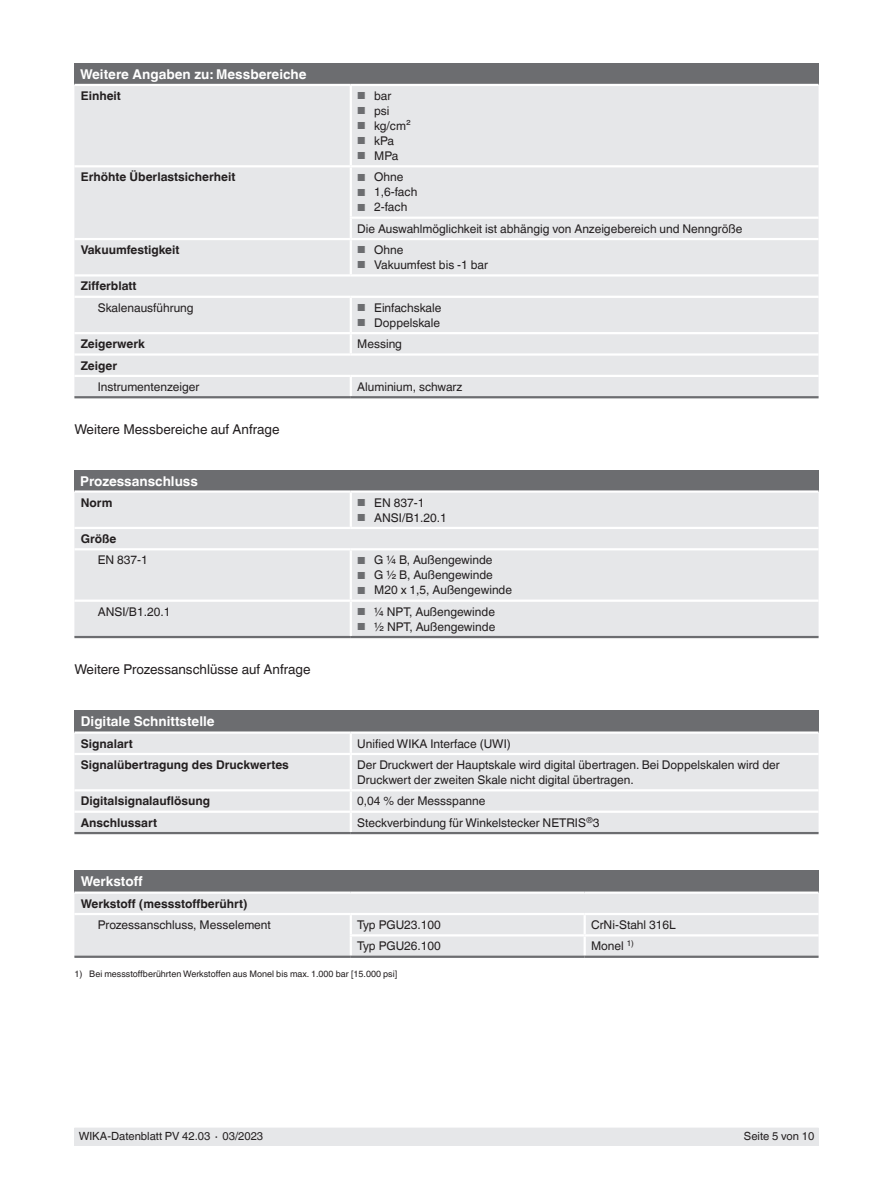
<style>
.page{position:relative;width:893px;height:1188px;background:#fff}
.page>*{position:absolute;margin:0;border:0;box-sizing:border-box;transform-origin:0 0}
.t1{font:700 13.5px "Helvetica World";color:#fff}
.t2{font:13.5px "Helvetica World";color:#231f20}
.t3{font:12px/21.3px "Helvetica World";color:#231f20}
.t4{font:700 12px "Helvetica World";color:#231f20}
.t5{font:11.25px "Helvetica World";color:#231f20}
.t6{font:9px "Helvetica World";color:#231f20}
.s1{font-size:10.2px;color:#6c6d70}
</style>
<div class="page">
<div style="left:74px;top:1128px;width:745px;height:17px;background:#e6e7e9"></div>
<div style="left:74px;top:64px;width:745px;height:21px;background:#6c6d70"></div>
<div style="left:74px;top:86px;width:745px;height:310px;background:#e6e7e9"></div>
<hr style="left:350px;top:86px;width:2px;height:79px;background:#fff">
<hr style="left:350px;top:167px;width:2px;height:50px;background:#fff">
<svg style="left:350px;top:219px;width:2px;height:19px"></svg>
<hr style="left:350px;top:240px;width:2px;height:34px;background:#fff">
<hr style="left:350px;top:298px;width:2px;height:34px;background:#fff">
<svg style="left:350px;top:334px;width:2px;height:19px"></svg>
<svg style="left:350px;top:377px;width:2px;height:19px"></svg>
<hr style="left:350px;top:217px;width:469px;height:2px;background:#fff">
<hr style="left:351px;top:238px;width:468px;height:2px;background:#fff">
<hr style="left:351px;top:274px;width:468px;height:3px;background:#fff">
<hr style="left:351px;top:165px;width:468px;height:2px;background:#fff">
<hr style="left:74px;top:165px;width:277px;height:2px;background:#fff">
<hr style="left:74px;top:238px;width:277px;height:2px;background:#fff">
<hr style="left:74px;top:332px;width:277px;height:2px;background:#fff">
<hr style="left:351px;top:332px;width:468px;height:2px;background:#fff">
<hr style="left:74px;top:353px;width:277px;height:3px;background:#fff">
<hr style="left:351px;top:353px;width:468px;height:3px;background:#fff">
<hr style="left:74px;top:375px;width:277px;height:2px;background:#fff">
<hr style="left:351px;top:375px;width:468px;height:2px;background:#fff">
<hr style="left:74px;top:84px;width:277px;height:2px;background:#fff">
<hr style="left:351px;top:84px;width:468px;height:2px;background:#fff">
<hr style="left:74px;top:274px;width:277px;height:3px;background:#fff">
<hr style="left:74px;top:296px;width:277px;height:2px;background:#fff">
<hr style="left:351px;top:296px;width:468px;height:2px;background:#fff">
<hr style="left:74px;top:396px;width:277px;height:2px;background:#6c6d70">
<hr style="left:351px;top:396px;width:468px;height:2px;background:#6c6d70">
<div style="left:74px;top:470px;width:745px;height:22px;background:#6c6d70"></div>
<div style="left:74px;top:493px;width:745px;height:143px;background:#e6e7e9"></div>
<hr style="left:350px;top:493px;width:2px;height:34px;background:#fff">
<hr style="left:74px;top:490px;width:277px;height:3px;background:#fff">
<hr style="left:351px;top:490px;width:468px;height:3px;background:#fff">
<hr style="left:74px;top:636px;width:277px;height:2px;background:#6c6d70">
<hr style="left:351px;top:636px;width:468px;height:2px;background:#6c6d70">
<hr style="left:350px;top:550px;width:2px;height:50px;background:#fff">
<hr style="left:350px;top:602px;width:2px;height:34px;background:#fff">
<hr style="left:74px;top:527px;width:277px;height:2px;background:#fff">
<hr style="left:351px;top:527px;width:468px;height:2px;background:#fff">
<hr style="left:74px;top:548px;width:277px;height:2px;background:#fff">
<hr style="left:351px;top:548px;width:468px;height:2px;background:#fff">
<hr style="left:74px;top:600px;width:277px;height:2px;background:#fff">
<hr style="left:351px;top:600px;width:468px;height:2px;background:#fff">
<div style="left:74px;top:710px;width:745px;height:23px;background:#6c6d70"></div>
<div style="left:74px;top:734px;width:745px;height:98px;background:#e6e7e9"></div>
<hr style="left:74px;top:832px;width:277px;height:2px;background:#6c6d70">
<hr style="left:351px;top:832px;width:468px;height:2px;background:#6c6d70">
<hr style="left:74px;top:731px;width:277px;height:3px;background:#fff">
<hr style="left:351px;top:731px;width:468px;height:3px;background:#fff">
<svg style="left:350px;top:734px;width:2px;height:19px"></svg>
<hr style="left:74px;top:753px;width:277px;height:2px;background:#fff">
<hr style="left:351px;top:753px;width:468px;height:2px;background:#fff">
<hr style="left:350px;top:755px;width:2px;height:34px;background:#fff">
<hr style="left:74px;top:789px;width:277px;height:2px;background:#fff">
<hr style="left:351px;top:789px;width:468px;height:2px;background:#fff">
<hr style="left:350px;top:791px;width:2px;height:20px;background:#fff">
<hr style="left:74px;top:811px;width:277px;height:2px;background:#fff">
<hr style="left:351px;top:811px;width:468px;height:2px;background:#fff">
<svg style="left:350px;top:813px;width:2px;height:19px"></svg>
<div style="left:74px;top:870px;width:745px;height:23px;background:#6c6d70"></div>
<div style="left:74px;top:894px;width:745px;height:62px;background:#e6e7e9"></div>
<hr style="left:74px;top:892px;width:277px;height:2px;background:#fff">
<hr style="left:351px;top:892px;width:234px;height:2px;background:#fff">
<hr style="left:585px;top:892px;width:234px;height:2px;background:#fff">
<hr style="left:350px;top:934px;width:235px;height:3px;background:#fff">
<hr style="left:585px;top:934px;width:234px;height:3px;background:#fff">
<svg style="left:584px;top:915px;width:2px;height:41px"></svg>
<hr style="left:351px;top:913px;width:234px;height:2px;background:#fff">
<hr style="left:585px;top:913px;width:234px;height:2px;background:#fff">
<hr style="left:74px;top:913px;width:277px;height:2px;background:#fff">
<svg style="left:350px;top:915px;width:2px;height:41px"></svg>
<hr style="left:351px;top:956px;width:234px;height:2px;background:#6c6d70">
<hr style="left:585px;top:956px;width:234px;height:2px;background:#6c6d70">
<hr style="left:74px;top:956px;width:277px;height:2px;background:#6c6d70">
<p class="t1" style="left:80px;top:67px;width:228px">Weitere Angaben zu: Messbereiche</p>
<p class="t4" style="left:81px;top:89px;width:42px">Einheit</p>
<p class="t3" style="left:357px;top:85px;width:36px"><span class="s1">■</span> bar</p>
<p class="t3" style="left:357px;top:100px;width:34px"><span class="s1">■</span> psi</p>
<p class="t3" style="left:357px;top:115px;width:55px"><span class="s1">■</span> kg/cm²</p>
<p class="t3" style="left:357px;top:130px;width:38px"><span class="s1">■</span> kPa</p>
<p class="t3" style="left:357px;top:145px;width:43px"><span class="s1">■</span> MPa</p>
<p class="t4" style="left:81px;top:170px;width:156px">Erhöhte Überlastsicherheit</p>
<p class="t3" style="left:357px;top:167px;width:48px"><span class="s1">■</span> Ohne</p>
<p class="t3" style="left:357px;top:182px;width:62px"><span class="s1">■</span> 1,6-fach</p>
<p class="t3" style="left:357px;top:197px;width:387px"><span class="s1">■</span> 2-fach<br>Die Auswahlmöglichkeit ist abhängig von Anzeigebereich und Nenngröße</p>
<p class="t4" style="left:81px;top:243px;width:100px">Vakuumfestigkeit</p>
<p class="t3" style="left:357px;top:239px;width:48px"><span class="s1">■</span> Ohne</p>
<p class="t3" style="left:357px;top:254px;width:132px"><span class="s1">■</span> Vakuumfest bis -1 bar</p>
<p class="t4" style="left:81px;top:279px;width:57px">Zifferblatt</p>
<p class="t3" style="left:98px;top:297px;width:97px">Skalenausführung</p>
<p class="t3" style="left:357px;top:297px;width:86px"><span class="s1">■</span> Einfachskale</p>
<p class="t3" style="left:357px;top:312px;width:84px"><span class="s1">■</span> Doppelskale</p>
<p class="t4" style="left:81px;top:337px;width:66px">Zeigerwerk</p>
<p class="t3" style="left:357px;top:333px;width:46px">Messing</p>
<p class="t4" style="left:81px;top:358px;width:38px">Zeiger</p>
<p class="t3" style="left:98px;top:376px;width:103px">Instrumentenzeiger</p>
<p class="t3" style="left:357px;top:376px;width:107px">Aluminium, schwarz</p>
<p class="t2" style="left:74px;top:422px;width:207px">Weitere Messbereiche auf Anfrage</p>
<p class="t1" style="left:80px;top:473px;width:119px">Prozessanschluss</p>
<p class="t4" style="left:81px;top:495px;width:33px">Norm</p>
<p class="t3" style="left:357px;top:492px;width:69px"><span class="s1">■</span> EN 837-1</p>
<p class="t3" style="left:357px;top:507px;width:91px"><span class="s1">■</span> ANSI/B1.20.1</p>
<p class="t4" style="left:81px;top:532px;width:37px">Größe</p>
<p class="t3" style="left:98px;top:550px;width:52px">EN 837-1</p>
<p class="t3" style="left:357px;top:550px;width:137px"><span class="s1">■</span> G ¼ B, Außengewinde</p>
<p class="t3" style="left:357px;top:565px;width:137px"><span class="s1">■</span> G ½ B, Außengewinde</p>
<p class="t3" style="left:357px;top:580px;width:156px"><span class="s1">■</span> M20 x 1,5, Außengewinde</p>
<p class="t3" style="left:98px;top:601px;width:74px">ANSI/B1.20.1</p>
<p class="t3" style="left:357px;top:601px;width:139px"><span class="s1">■</span> ¼ NPT, Außengewinde</p>
<p class="t3" style="left:357px;top:616px;width:140px"><span class="s1">■</span> ½ NPT, Außengewinde</p>
<p class="t2" style="left:74px;top:662px;width:238px">Weitere Prozessanschlüsse auf Anfrage</p>
<p class="t1" style="left:81px;top:714px;width:135px">Digitale Schnittstelle</p>
<p class="t4" style="left:81px;top:736px;width:54px">Signalart</p>
<p class="t3" style="left:357px;top:733px;width:155px">Unified WIKA Interface (UWI)</p>
<p class="t4" style="left:81px;top:758px;width:210px">Signalübertragung des Druckwertes</p>
<p class="t3" style="left:357px;top:757px;width:424px;line-height:15px">Der Druckwert der Hauptskale wird digital übertragen. Bei Doppelskalen wird der<br>Druckwert der zweiten Skale nicht digital übertragen.</p>
<p class="t4" style="left:81px;top:794px;width:131px">Digitalsignalauflösung</p>
<p class="t3" style="left:357px;top:791px;width:130px">0,04 % der Messspanne</p>
<p class="t4" style="left:81px;top:816px;width:78px">Anschlussart</p>
<p class="t3" style="left:357px;top:812px;width:244px">Steckverbindung für Winkelstecker NETRIS<sup>®</sup>3</p>
<p class="t1" style="left:81px;top:874px;width:63px">Werkstoff</p>
<p class="t4" style="left:81px;top:896px;width:168px">Werkstoff (messstoffberührt)</p>
<p class="t3" style="left:98px;top:914px;width:175px">Prozessanschluss, Messelement</p>
<p class="t3" style="left:357px;top:914px;width:85px">Typ PGU23.100</p>
<p class="t3" style="left:591px;top:914px;width:86px">CrNi-Stahl 316L</p>
<p class="t3" style="left:357px;top:936px;width:85px">Typ PGU26.100</p>
<p class="t3" style="left:591px;top:936px;width:44px">Monel <sup>1)</sup></p>
<p class="t6" style="left:74px;top:968px;width:324px">1) Bei messstoffberührten Werkstoffen aus Monel bis max. 1.000 bar [15.000 psi]</p>
<p class="t5" style="left:79px;top:1130px;width:186px">WIKA-Datenblatt PV 42.03 ∙ 03/2023</p>
<p class="t5" style="left:744px;top:1130px;width:72px">Seite 5 von 10</p>
</div>
